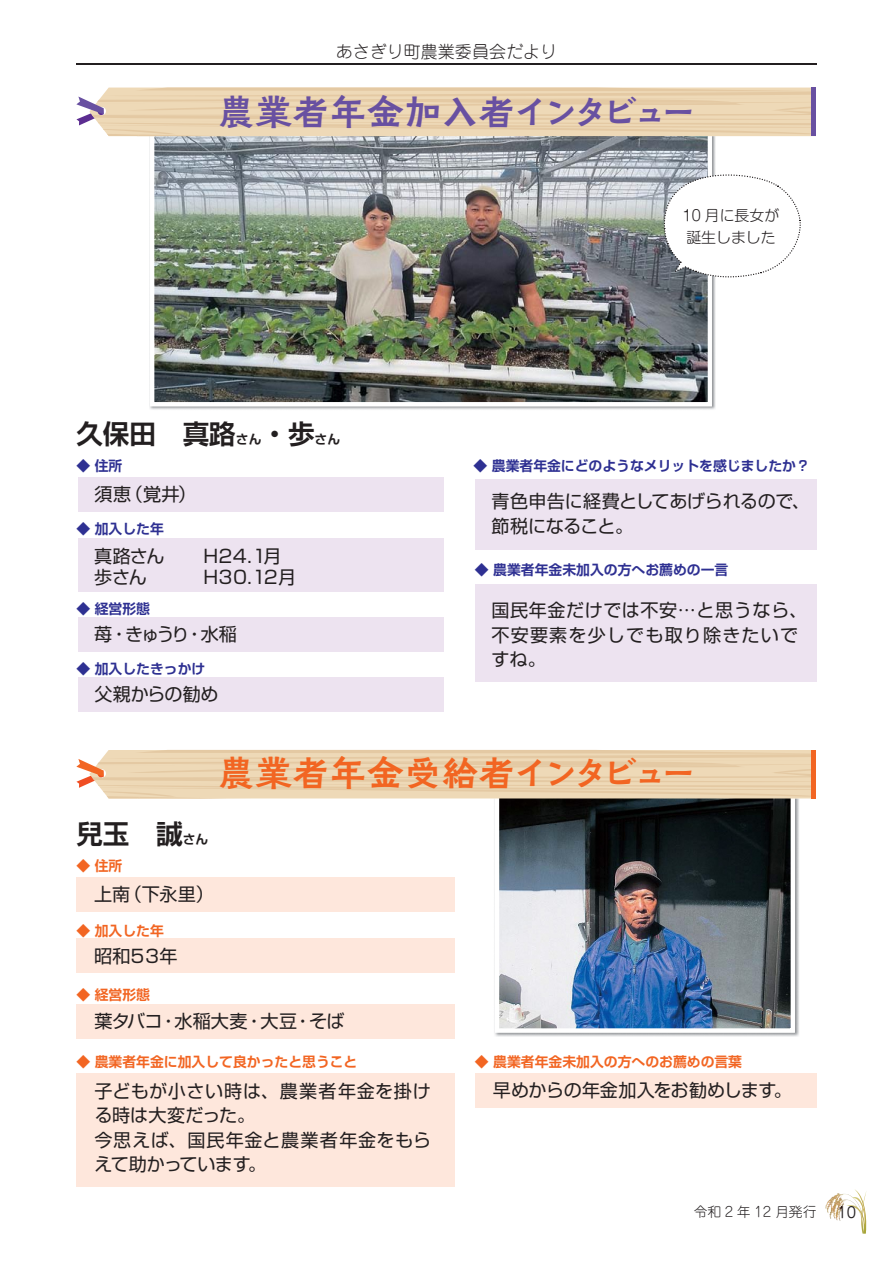
<style>
.page{position:relative;width:893px;height:1263px;background:#fff}
.page>*{position:absolute;margin:0;border:0;box-sizing:border-box;transform-origin:0 0}
.t1{font:37.2px "P Kuretake Meiseki Std N Bold 90 pv RKSJ H";color:#6850a1}
.t2{font:37.2px "P Kuretake Meiseki Std N Bold 90 pv RKSJ H";color:#f26522}
.t3{font:26.55px "Shin Go Pr 6 N De Bold 90 pv RKSJ H";color:#231f20}
.t4{font:18px/24.5px "Shin Go Pro Regular 90 pv RKSJ H";letter-spacing:.01em;color:#231f20}
.t5{font:18px/24.5px "Shin Go Pro Regular 90 pv RKSJ H";letter-spacing:-.015em;color:#231f20}
.t6{font:18px/24.5px "Shin Go Pro Regular 90 pv RKSJ H";letter-spacing:.065em;color:#231f20}
.t7{font:18px "Shin Go Pro Regular 90 pv RKSJ H";letter-spacing:-.02em;color:#231f20}
.t8{font:16.95px "Jun 101 Pro Light 90 pv RKSJ H";color:#231f20}
.t9{font:14.85px/21.3px "Shin M Go Pr 6 Light 90 pv RKSJ H";color:#231f20}
.t10{font:14.85px "Jun 201 Pro Regular 90 pv RKSJ H";color:#231f20}
.t11{font:13.8px "Shin Go Pr 6 N De Bold 90 pv RKSJ H";color:#2e3092}
.t12{font:13.8px "Shin Go Pr 6 N De Bold 90 pv RKSJ H";color:#f26522}
.t13{font:13.8px "Jun 101 Pro Light 90 pv RKSJ H";color:#231f20}
.s1{font-size:12.75px}
</style>
<div class="page">
<hr style="left:76px;top:63px;width:740px;height:2px;background:#231f20">
<svg style="left:845px;top:1189px;width:22px;height:45px"></svg>
<div style="left:78px;top:477px;width:365px;height:34px;background:#ede3f0"></div>
<div style="left:76px;top:877px;width:379px;height:34px;background:#fee7dc"></div>
<div style="left:78px;top:539px;width:365px;height:53px;background:#ede3f0"></div>
<div style="left:78px;top:618px;width:365px;height:34px;background:#ede3f0"></div>
<div style="left:78px;top:677px;width:365px;height:35px;background:#ede3f0"></div>
<div style="left:475px;top:584px;width:341px;height:97px;background:#ede3f0"></div>
<div style="left:475px;top:479px;width:341px;height:71px;background:#ede3f0"></div>
<div style="left:76px;top:1073px;width:379px;height:113px;background:#fee7dc"></div>
<img style="left:150px;top:136px;width:562px;height:267px">
<img style="left:493px;top:798px;width:306px;height:239px">
<img style="left:495px;top:798px;width:299px;height:235px">
<div style="left:76px;top:1005px;width:379px;height:34px;background:#fee7dc"></div>
<div style="left:76px;top:939px;width:379px;height:34px;background:#fee7dc"></div>
<div style="left:475px;top:1073px;width:341px;height:34px;background:#fee7dc"></div>
<svg style="left:76px;top:88px;width:739px;height:48px"></svg>
<svg style="left:76px;top:750px;width:739px;height:48px"></svg>
<svg style="left:663px;top:174px;width:137px;height:105px"></svg>
<img style="left:837px;top:1200px;width:26px;height:33px">
<p class="t8" style="left:336px;top:45px;width:223px">あさぎり町農業委員会だより</p>
<h1 class="t1" style="left:218px;top:98px;width:481px">農業者年金加入者インタビュー</h1>
<h2 class="t3" style="left:76px;top:424px;width:265px">久保田　真路<span class="s1">さん</span>・歩<span class="s1">さん</span></h2>
<p class="t11" style="left:76px;top:461px;width:48px">◆ 住所</p>
<p class="t4" style="left:94px;top:485px;width:103px">須恵（覚井）</p>
<p class="t11" style="left:76px;top:523px;width:89px">◆ 加入した年</p>
<p class="t4" style="left:94px;top:546px;width:72px">真路さん</p>
<p class="t4" style="left:202px;top:546px;width:81px">Ｈ２４．１月</p>
<p class="t4" style="left:94px;top:567px;width:54px">歩さん</p>
<p class="t4" style="left:202px;top:567px;width:96px">Ｈ３０．１２月</p>
<p class="t11" style="left:76px;top:604px;width:75px">◆ 経営形態</p>
<p class="t4" style="left:94px;top:625px;width:144px">苺・きゅうり・水稲</p>
<p class="t11" style="left:76px;top:664px;width:130px">◆ 加入したきっかけ</p>
<p class="t5" style="left:94px;top:685px;width:126px">父親からの勧め</p>
<p class="t9" style="left:682px;top:207px;width:98px">10 月に長女が誕生しました</p>
<p class="t11" style="left:473px;top:461px;width:338px">◆ 農業者年金にどのようなメリットを感じましたか？</p>
<p class="t5" style="left:491px;top:492px;width:320px">青色申告に経費としてあげられるので、節税になること。</p>
<p class="t11" style="left:475px;top:565px;width:255px">◆ 農業者年金未加入の方へお薦めの一言</p>
<p class="t6" style="left:491px;top:601px;width:317px">国民年金だけでは不安…と思うなら、不安要素を少しでも取り除きたいですね。</p>
<h1 class="t2" style="left:218px;top:759px;width:481px">農業者年金受給者インタビュー</h1>
<h2 class="t3" style="left:76px;top:824px;width:133px">兒玉　誠<span class="s1">さん</span></h2>
<p class="t12" style="left:76px;top:860px;width:48px">◆ 住所</p>
<p class="t4" style="left:94px;top:884px;width:121px">上南（下永里）</p>
<p class="t12" style="left:76px;top:925px;width:89px">◆ 加入した年</p>
<p class="t4" style="left:94px;top:946px;width:85px">昭和５３年</p>
<p class="t12" style="left:76px;top:989px;width:75px">◆ 経営形態</p>
<p class="t7" style="left:94px;top:1015px;width:252px">葉タバコ・水稲大麦・大豆・そば</p>
<p class="t12" style="left:76px;top:1056px;width:282px">◆ 農業者年金に加入して良かったと思うこと</p>
<p class="t4" style="left:94px;top:1081px;width:338px">子どもが小さい時は、農業者年金を掛ける時は大変だった。<br>今思えば、国民年金と農業者年金をもらえて助かっています。</p>
<p class="t12" style="left:475px;top:1056px;width:269px">◆ 農業者年金未加入の方へのお薦めの言葉</p>
<p class="t5" style="left:493px;top:1080px;width:300px">早めからの年金加入をお勧めします。</p>
<p class="t13" style="left:693px;top:1207px;width:124px">令和 2 年 12 月発行</p>
<p class="t10" style="left:837px;top:1206px;width:20px">10</p>
</div>
